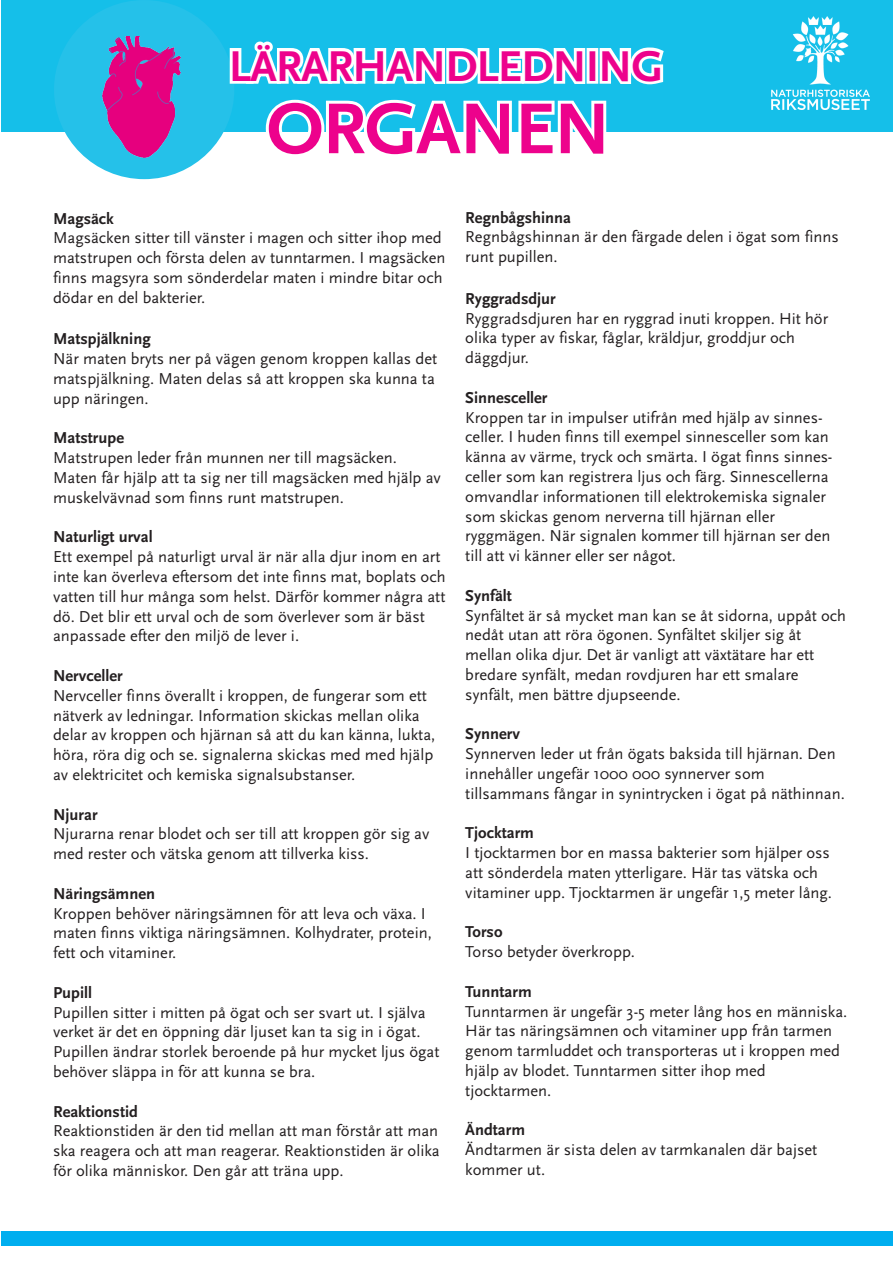
<style>
.page{position:relative;width:893px;height:1263px;background:#fff}
.page>*{position:absolute;margin:0;border:0;box-sizing:border-box;transform-origin:0 0}
.t1{font:700 75px "Scala Sans Pro";letter-spacing:-.02em;color:#ed028c}
.t2{font:700 45px "Scala Sans Pro";letter-spacing:-.02em;color:#ed028c}
.t3{font:16.5px/19.8px "Scala Sans Pro";color:#231f20}
.t4{font:700 16.5px "Scala Sans Pro";color:#231f20}
</style>
<div class="page">
<div style="left:1px;top:1231px;width:892px;height:14px;background:#00aeef"></div>
<div style="left:1px;top:0;width:892px;height:131px;background:#15bfe9"></div>
<div style="left:54px;top:0;width:180px;height:179px;background:#25c1e9;border-radius:50%"></div>
<img style="left:103px;top:36px;width:78px;height:121px">
<svg style="left:227px;top:41px;width:440px;height:91px"></svg>
<img style="left:772px;top:17px;width:97px;height:93px">
<h2 class="t2" style="left:229px;top:39px;width:436px">LÄRARHANDLEDNING</h2>
<p class="t1" style="left:266px;top:84px;width:346px">ORGANEN</p>
<p class="t4" style="left:53px;top:208px;width:62px">Magsäck</p>
<p class="t3" style="left:53px;top:228px;width:394px">Magsäcken sitter till vänster i magen och sitter ihop med matstrupen och första delen av tunntarmen. I magsäcken finns magsyra som sönderdelar maten i mindre bitar och dödar en del bakterier.</p>
<p class="t4" style="left:53px;top:329px;width:99px">Matspjälkning</p>
<p class="t3" style="left:53px;top:349px;width:386px">När maten bryts ner på vägen genom kroppen kallas det matspjälkning. Maten delas så att kroppen ska kunna ta upp näringen.</p>
<p class="t4" style="left:53px;top:428px;width:73px">Matstrupe</p>
<p class="t3" style="left:53px;top:448px;width:389px">Matstrupen leder från munnen ner till magsäcken.<br>Maten får hjälp att ta sig ner till magsäcken med hjälp av muskelvävnad som finns runt matstrupen.</p>
<p class="t4" style="left:53px;top:527px;width:101px">Naturligt urval</p>
<p class="t3" style="left:53px;top:547px;width:394px">Ett exempel på naturligt urval är när alla djur inom en art inte kan överleva eftersom det inte finns mat, boplats och vatten till hur många som helst. Därför kommer några att dö. Det blir ett urval och de som överlever som är bäst anpassade efter den miljö de lever i.</p>
<p class="t4" style="left:53px;top:666px;width:71px">Nervceller</p>
<p class="t3" style="left:53px;top:685px;width:384px">Nervceller finns överallt i kroppen, de fungerar som ett nätverk av ledningar. Information skickas mellan olika delar av kroppen och hjärnan så att du kan känna, lukta, höra, röra dig och se. signalerna skickas med med hjälp av elektricitet och kemiska signalsubstanser.</p>
<p class="t4" style="left:53px;top:804px;width:46px">Njurar</p>
<p class="t3" style="left:53px;top:824px;width:378px">Njurarna renar blodet och ser till att kroppen gör sig av med rester och vätska genom att tillverka kiss.</p>
<p class="t4" style="left:53px;top:883px;width:104px">Näringsämnen</p>
<p class="t3" style="left:53px;top:903px;width:380px">Kroppen behöver näringsämnen för att leva och växa. I maten finns viktiga näringsämnen. Kolhydrater, protein, fett och vitaminer.</p>
<p class="t4" style="left:53px;top:982px;width:41px">Pupill</p>
<p class="t3" style="left:53px;top:1002px;width:388px">Pupillen sitter i mitten på ögat och ser svart ut. I själva verket är det en öppning där ljuset kan ta sig in i ögat.<br>Pupillen ändrar storlek beroende på hur mycket ljus ögat behöver släppa in för att kunna se bra.</p>
<p class="t4" style="left:53px;top:1101px;width:86px">Reaktionstid</p>
<p class="t3" style="left:53px;top:1121px;width:388px;text-align:justify">Reaktionstiden är den tid mellan att man förstår att man ska reagera och att man reagerar. Reaktionstiden är olika för olika människor. Den går att träna upp.</p>
<p class="t4" style="left:465px;top:207px;width:107px">Regnbågshinna</p>
<p class="t3" style="left:465px;top:227px;width:375px">Regnbågshinnan är den färgade delen i ögat som finns runt pupillen.</p>
<p class="t4" style="left:465px;top:288px;width:92px">Ryggradsdjur</p>
<p class="t3" style="left:465px;top:308px;width:364px">Ryggradsdjuren har en ryggrad inuti kroppen. Hit hör olika typer av fiskar, fåglar, kräldjur, groddjur och däggdjur.</p>
<p class="t4" style="left:465px;top:387px;width:84px">Sinnesceller</p>
<p class="t3" style="left:465px;top:407px;width:368px">Kroppen tar in impulser utifrån med hjälp av sinnes&shy;celler. I huden finns till exempel sinnesceller som kan känna av värme, tryck och smärta. I ögat finns sinnes&shy;celler som kan registrera ljus och färg. Sinnescellerna omvandlar informationen till elektrokemiska signaler som skickas genom nerverna till hjärnan eller ryggmägen. När signalen kommer till hjärnan ser den till att vi känner eller ser något.</p>
<p class="t4" style="left:465px;top:585px;width:48px">Synfält</p>
<p class="t3" style="left:465px;top:605px;width:382px">Synfältet är så mycket man kan se åt sidorna, uppåt och nedåt utan att röra ögonen. Synfältet skiljer sig åt mellan olika djur. Det är vanligt att växtätare har ett bredare synfält, medan rovdjuren har ett smalare synfält, men bättre djupseende.</p>
<p class="t4" style="left:465px;top:724px;width:56px">Synnerv</p>
<p class="t3" style="left:465px;top:744px;width:381px">Synnerven leder ut från ögats baksida till hjärnan. Den innehåller ungefär 1000 000 synnerver som tillsammans fångar in synintrycken i ögat på näthinnan.</p>
<p class="t4" style="left:465px;top:823px;width:70px">Tjocktarm</p>
<p class="t3" style="left:465px;top:843px;width:368px">I tjocktarmen bor en massa bakterier som hjälper oss att sönderdela maten ytterligare. Här tas vätska och vitaminer upp. Tjocktarmen är ungefär 1,5 meter lång.</p>
<p class="t4" style="left:465px;top:922px;width:39px">Torso</p>
<p class="t3" style="left:465px;top:942px;width:171px">Torso betyder överkropp.</p>
<p class="t4" style="left:465px;top:981px;width:68px">Tunntarm</p>
<p class="t3" style="left:465px;top:1001px;width:384px">Tunntarmen är ungefär 3-5 meter lång hos en människa.<br>Här tas näringsämnen och vitaminer upp från tarmen genom tarmluddet och transporteras ut i kroppen med hjälp av blodet. Tunntarmen sitter ihop med tjocktarmen.</p>
<p class="t4" style="left:465px;top:1120px;width:61px">Ändtarm</p>
<p class="t3" style="left:465px;top:1140px;width:353px">Ändtarmen är sista delen av tarmkanalen där bajset kommer ut.</p>
</div>
